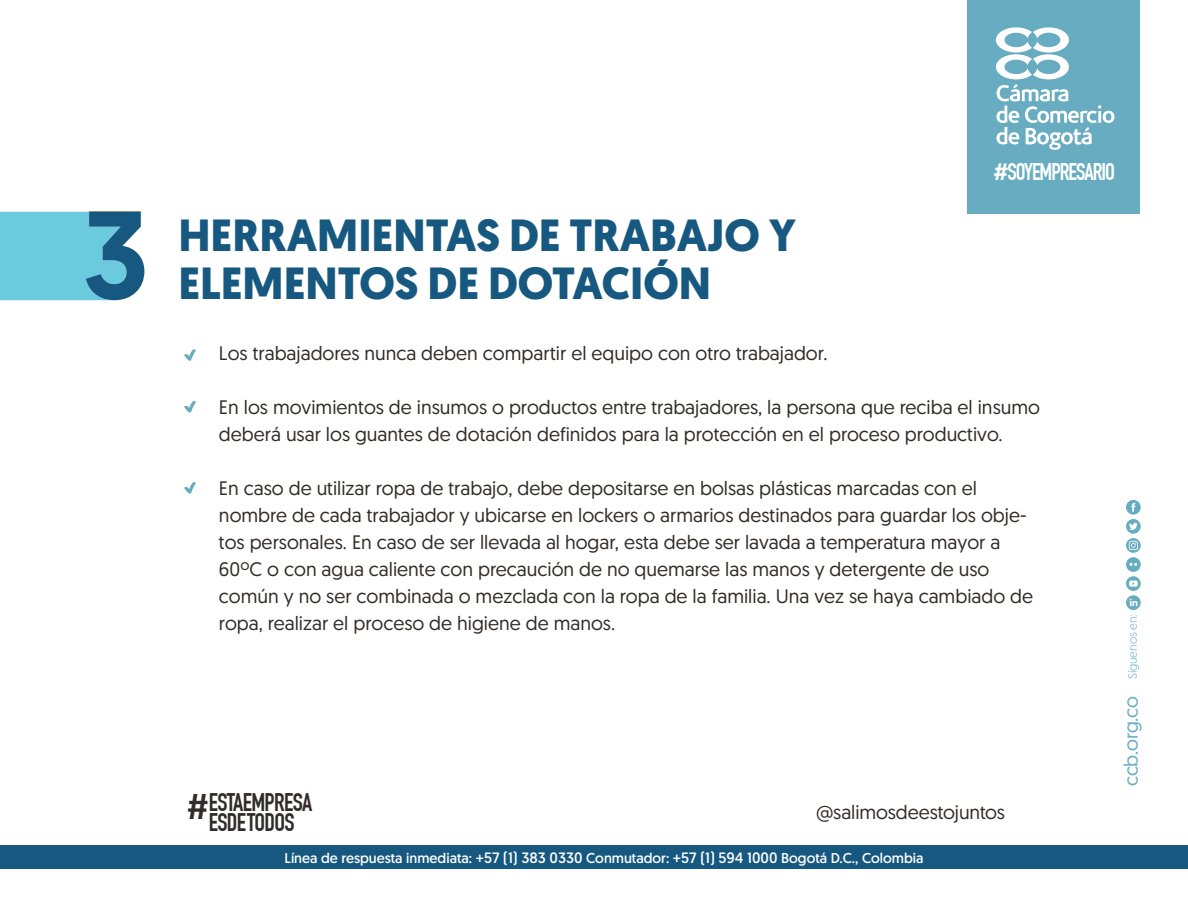
<style>
.page{position:relative;width:1188px;height:918px;background:#fff}
.page>*{position:absolute;margin:0;border:0;box-sizing:border-box;transform-origin:0 0}
.t1{font:700 45px/47.8px "Geomanist";color:#165880}
.t2{font:700 24.9px/19.5px "DIN Condensed";letter-spacing:-.025em;color:#312c2a;text-align:center}
.t3{font:700 23.7px "DIN Condensed";letter-spacing:-.045em;color:#fff}
.t4{font:19.5px/27px "Geomanist";color:#312c2a}
.t5{font:19.5px "Geomanist";letter-spacing:-.015em;color:#67acc0}
.t6{font:14.25px "Geomanist";color:#fff}
.t7{font:300 11.85px "Geomanist";color:#67acc0}
.s1{font-family:"Geomanist";font-weight:500}
.s2{font-family:"DIN Pro";font-weight:500;font-size:34.95px}
.s3{font-size:15px}
</style>
<div class="page">
<hr style="left:89px;top:211px;width:52px;height:1px;background:#b9a87e">
<svg style="left:0;top:212px;width:144px;height:88px;background:#5eb2ca"></svg>
<svg style="left:185px;top:349px;width:11px;height:12px"></svg>
<svg style="left:185px;top:401px;width:11px;height:12px"></svg>
<svg style="left:185px;top:482px;width:11px;height:12px"></svg>
<div style="left:967px;top:0;width:173px;height:214px;background:#67acc0"></div>
<svg style="left:996px;top:27px;width:118px;height:123px"></svg>
<svg style="left:1126px;top:500px;width:15px;height:110px"></svg>
<div style="left:0;top:845px;width:1188px;height:24px;background:#165880"></div>
<h1 class="t1" style="left:178px;top:211px;width:619px">HERRAMIENTAS DE TRABAJO Y<br>ELEMENTOS DE DOTACIÓN</h1>
<p class="t3" style="left:993px;top:158px;width:123px"><span class="s1">#</span>SOYEMPRESARIO</p>
<p class="t4" style="left:219px;top:339px;width:610px">Los trabajadores nunca deben compartir el equipo con otro trabajador.</p>
<p class="t4" style="left:219px;top:393px;width:823px">En los movimientos de insumos o productos entre trabajadores, la persona que reciba el insumo deberá usar los guantes de dotación definidos para la protección en el proceso productivo.</p>
<p class="t4" style="left:219px;top:474px;width:816px">En caso de utilizar ropa de trabajo, debe depositarse en bolsas plásticas marcadas con el nombre de cada trabajador y ubicarse en lockers o armarios destinados para guardar los obje&shy;tos personales. En caso de ser llevada al hogar, esta debe ser lavada a temperatura mayor a 60ºC o con agua caliente con precaución de no quemarse las manos y detergente de uso común y no ser combinada o mezclada con la ropa de la familia. Una vez se haya cambiado de ropa, realizar el proceso de higiene de manos.</p>
<p class="t2" style="left:186px;top:793px;width:128px"><span class="s2">#</span>ESTAEMPRESA<br>ESDETODOS</p>
<p class="t4" style="left:816px;top:798px;width:191px">@salimosdeestojuntos</p>
<p class="t6" style="left:285px;top:849px;width:641px">Línea de respuesta inmediata: <span class="s3">+57 (1) 383 0330</span> Conmutador: <span class="s3">+57 (1) 594 1000</span> Bogotá D.C., Colombia</p>
<p class="t7" style="left:1125px;top:679px;width:66px;rotate:-90deg">Síguenos en:</p>
<p class="t5" style="left:1118px;top:786px;width:92px;rotate:-90deg">ccb.org.co</p>
</div>
